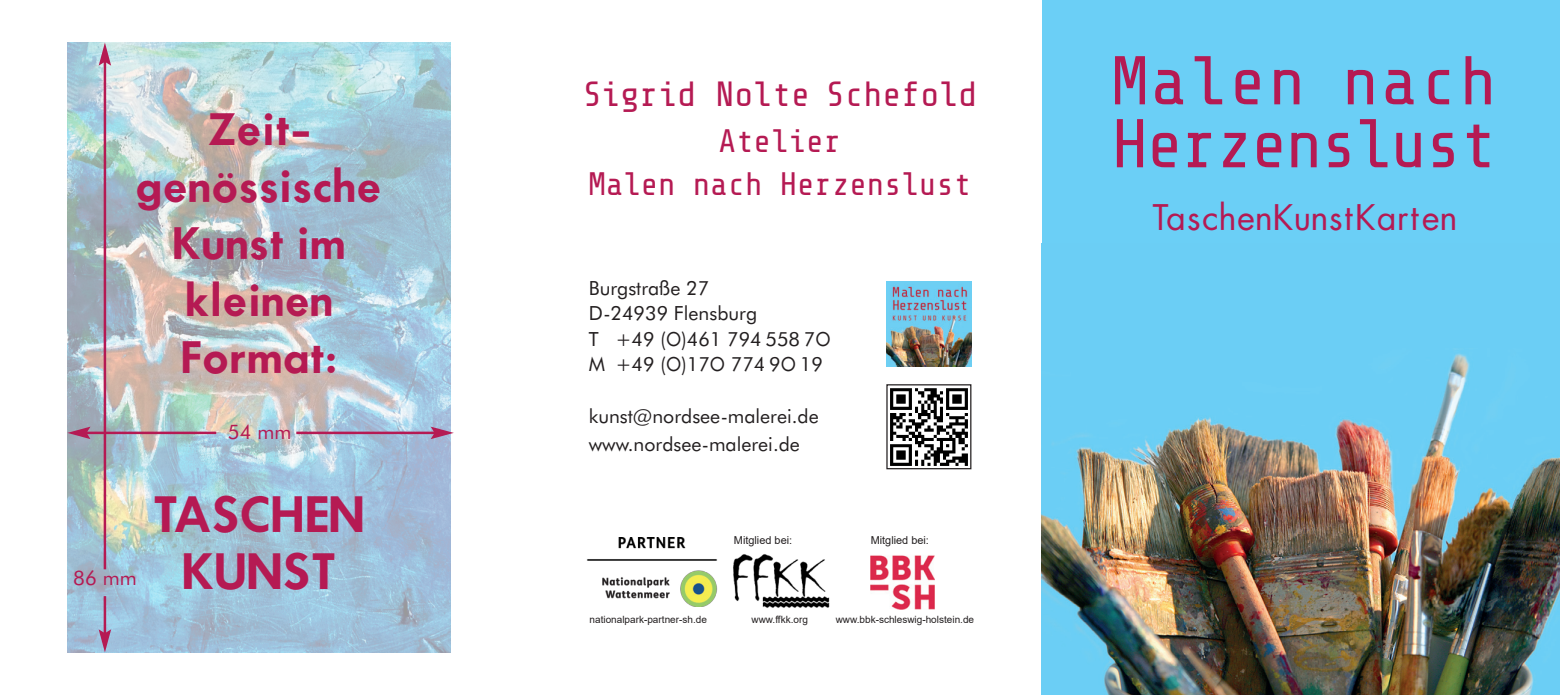
<style>
.page{position:relative;width:1560px;height:695px;background:#fff}
.page>*{position:absolute;margin:0;border:0;box-sizing:border-box;transform-origin:0 0}
.t1{font:68.75px/63px "Share Tech Mono";letter-spacing:-.035em;color:#b51a53}
.t2{font:600 45px "Futura";color:#b51a53}
.t3{font:600 40px "Futura";color:#b51a53}
.t4{font:35px "Share Tech Mono";color:#b51a53}
.t5{font:35px "Futura";letter-spacing:.025em;color:#b51a53}
.t6{font:32.5px "Share Tech Mono";color:#b51a53}
.t7{font:20px "Futura BT";color:#b51a53}
.t8{font:19.5px "Futura BT";color:#231f20}
.t9{font:11px "Arial";color:#231f20}
.t10{font:10px "Arial";color:#231f20}
</style>
<div class="page">
<img style="left:67px;top:43px;width:383px;height:609px">
<div style="left:1042px;top:0;width:517px;height:669px;background:#6bcff6"></div>
<img style="left:1041px;top:243px;width:518px;height:451px">
<img style="left:587px;top:537px;width:131px;height:69px">
<img style="left:870px;top:555px;width:64px;height:54px">
<img style="left:890px;top:388px;width:78px;height:78px">
<div style="left:886px;top:384px;width:85px;height:85px;border:1px solid #231f20"></div>
<img style="left:886px;top:281px;width:85px;height:85px">
<img style="left:733px;top:554px;width:97px;height:54px">
<hr style="left:104px;top:61px;width:2px;height:508px;background:#b51a53">
<svg style="left:99px;top:43px;width:12px;height:23px"></svg>
<hr style="left:104px;top:596px;width:2px;height:37px;background:#b51a53">
<svg style="left:99px;top:629px;width:12px;height:23px"></svg>
<hr style="left:86px;top:431px;width:130px;height:3px;background:#b51a53">
<svg style="left:67px;top:426px;width:23px;height:13px"></svg>
<hr style="left:296px;top:431px;width:139px;height:3px;background:#b51a53">
<svg style="left:430px;top:426px;width:24px;height:13px"></svg>
<p class="t3" style="left:207px;top:110px;width:105px">Zeit-</p>
<p class="t3" style="left:136px;top:167px;width:247px">genössische</p>
<p class="t3" style="left:172px;top:224px;width:175px">Kunst im</p>
<p class="t3" style="left:184px;top:281px;width:150px">kleinen</p>
<p class="t3" style="left:180px;top:338px;width:158px">Format:</p>
<p class="t7" style="left:228px;top:424px;width:65px">54 mm</p>
<p class="t7" style="left:73px;top:570px;width:65px">86 mm</p>
<p class="t2" style="left:153px;top:493px;width:213px">TASCHEN</p>
<p class="t2" style="left:181px;top:550px;width:157px">KUNST</p>
<p class="t4" style="left:582px;top:75px;width:396px">Sigrid Nolte Schefold</p>
<p class="t6" style="left:718px;top:123px;width:124px">Atelier</p>
<p class="t6" style="left:588px;top:166px;width:384px">Malen nach Herzenslust</p>
<p class="t8" style="left:588px;top:280px;width:122px">Burgstraße 27</p>
<p class="t8" style="left:588px;top:305px;width:170px">D-24939 Flensburg</p>
<p class="t8" style="left:588px;top:331px;width:243px">T +49 (O)461 794 558 7O</p>
<p class="t8" style="left:588px;top:356px;width:236px">M +49 (O)17O 774 9O 19</p>
<p class="t8" style="left:588px;top:408px;width:231px">kunst@nordsee-malerei.de</p>
<p class="t8" style="left:588px;top:436px;width:213px">www.nordsee-malerei.de</p>
<p class="t10" style="left:589px;top:613px;width:119px">nationalpark-partner-sh.de</p>
<p class="t9" style="left:733px;top:533px;width:60px">Mitglied bei:</p>
<p class="t9" style="left:870px;top:533px;width:60px">Mitglied bei:</p>
<p class="t10" style="left:751px;top:613px;width:58px">www.ffkk.org</p>
<p class="t10" style="left:835px;top:613px;width:140px">www.bbk-schleswig-holstein.de</p>
<p class="t1" style="left:1111px;top:51px;width:387px">Malen nach<br>Herzenslust</p>
<p class="t5" style="left:1151px;top:202px;width:306px">TaschenKunstKarten</p>
</div>
